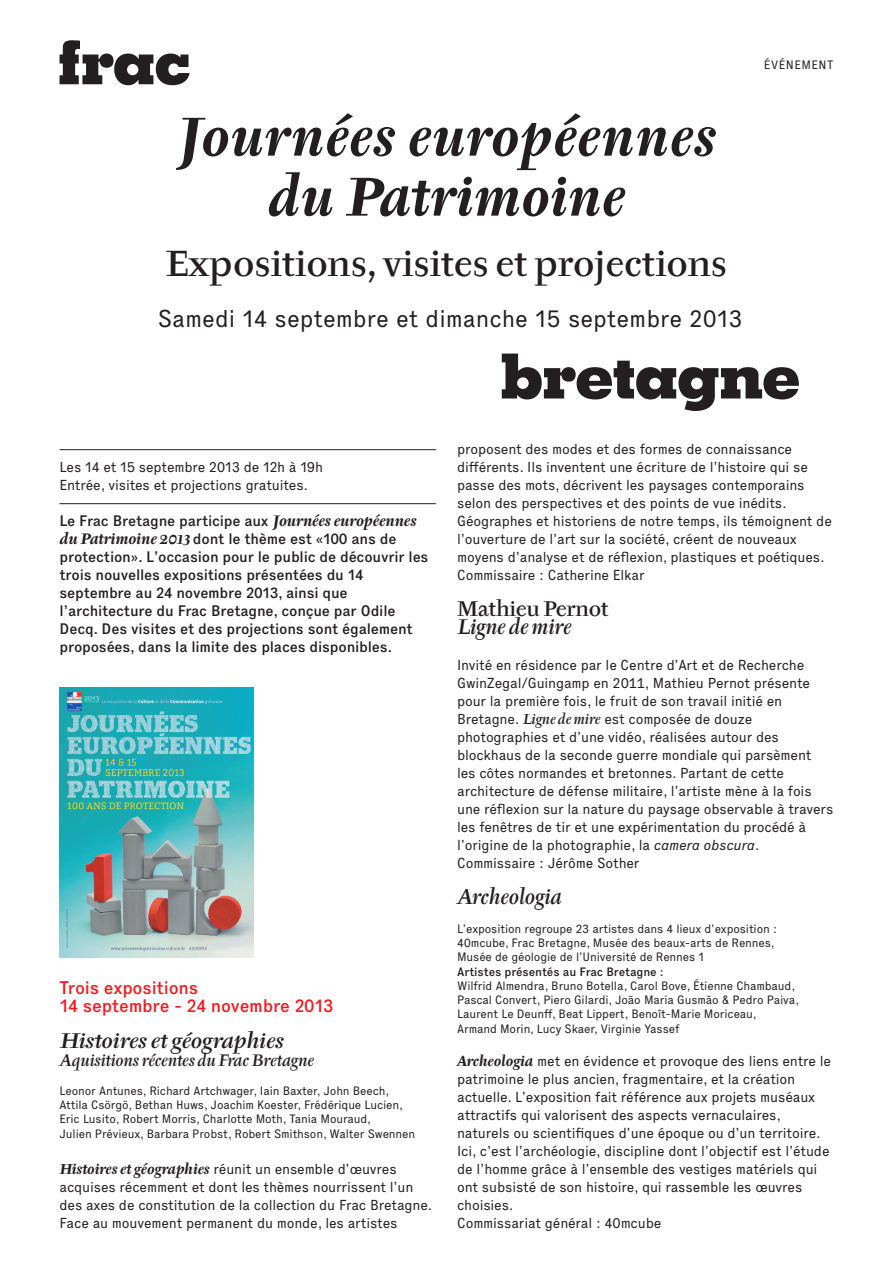
<style>
.page{position:relative;width:893px;height:1263px;background:#fff}
.page>*{position:absolute;margin:0;border:0;box-sizing:border-box;transform-origin:0 0}
.t1{font:italic 700 54px/60px "Tyfa ITC Std";letter-spacing:.01em;color:#231f20;text-align:center}
.t2{font:500 36px "Tyfa ITC Std";color:#231f20}
.t3{font:24px "Executive";color:#231f20}
.t4{font:italic 500 21px "Tyfa ITC Std";letter-spacing:-.01em;color:#231f20;scale:1.11 1}
.t5{font:italic 500 21px "Tyfa ITC Std";letter-spacing:-.01em;color:#231f20}
.t6{font:500 21px "Tyfa ITC Std";letter-spacing:-.01em;color:#231f20}
.t7{font:500 18px/18px "Executive";letter-spacing:-.015em;color:#ee1d23}
.t8{font:italic 500 16.5px "Tyfa ITC Std";letter-spacing:-.01em;color:#231f20}
.t9{font:500 15px/18px "Executive";letter-spacing:-.015em;color:#231f20}
.t10{font:14.25px/18px "Executive";letter-spacing:-.01em;color:#231f20}
.t11{font:12px/14.2px "Executive";letter-spacing:-.01em;color:#231f20}
.t12{font:500 12px "Executive";letter-spacing:-.01em;color:#231f20}
.t13{font:12px "Executive";letter-spacing:.04em;color:#231f20}
.s1{font-family:"Tyfa ITC Std";font-weight:700;font-style:italic}
.s2{font-family:"Tyfa ITC Std";font-weight:500;font-style:italic}
.s3{font-family:"Executive 56 It"}
</style>
<div class="page">
<hr style="left:60px;top:449px;width:376px;height:1px;background:#231f20">
<hr style="left:60px;top:503px;width:376px;height:1px;background:#231f20">
<img style="left:60px;top:687px;width:193px;height:270px">
<svg style="left:502px;top:354px;width:297px;height:57px"></svg>
<svg style="left:60px;top:40px;width:130px;height:45px"></svg>
<h1 class="t1" style="left:177px;top:108px;width:541px">Journées européennes du Patrimoine</h1>
<h2 class="t2" style="left:166px;top:242px;width:563px">Expositions, visites et projections</h2>
<h3 class="t3" style="left:158px;top:304px;width:586px">Samedi 14 septembre et dimanche 15 septembre 2013</h3>
<p class="t13" style="left:764px;top:58px;width:71px">événement</p>
<p class="t10" style="left:60px;top:458px;width:265px">Les 14 et 15 septembre 2013 de 12h à 19h<br>Entrée, visites et projections gratuites.</p>
<p class="t9" style="left:60px;top:512px;width:371px">Le Frac Bretagne participe aux <span class="s1">Journées européennes du Patrimoine 2013</span> dont le thème est «100 ans de protection». L’occasion pour le public de découvrir les trois nouvelles expositions présentées du 14 septembre au 24 novembre 2013, ainsi que l’architecture du Frac Bretagne, conçue par Odile Decq. Des visites et des projections sont également proposées, dans la limite des places disponibles.</p>
<p class="t7" style="left:60px;top:979px;width:275px">Trois expositions<br>14 septembre - 24 novembre 2013</p>
<h3 class="t4" style="left:60px;top:1028px;width:204px">Histoires et géographies</h3>
<p class="t8" style="left:60px;top:1051px;width:256px">Aquisitions récentes du Frac Bretagne</p>
<p class="t11" style="left:60px;top:1083px;width:357px">Leonor Antunes, Richard Artchwager, Iain Baxter, John Beech, Attila Csörgö, Bethan Huws, Joachim Koester, Frédérique Lucien, Eric Lusito, Robert Morris, Charlotte Moth, Tania Mouraud,<br>Julien Prévieux, Barbara Probst, Robert Smithson, Walter Swennen</p>
<p class="t10" style="left:60px;top:1160px;width:375px"><span class="s1">Histoires et géographies</span> réunit un ensemble d’œuvres acquises récemment et dont les thèmes nourrissent l’un des axes de constitution de la collection du Frac Bretagne.<br>Face au mouvement permanent du monde, les artistes</p>
<p class="t10" style="left:457px;top:440px;width:376px">proposent des modes et des formes de connaissance différents. Ils inventent une écriture de l’histoire qui se passe des mots, décrivent les paysages contemporains selon des perspectives et des points de vue inédits.<br>Géographes et historiens de notre temps, ils témoignent de l’ouverture de l’art sur la société, créent de nouveaux moyens d’analyse et de réflexion, plastiques et poétiques.<br>Commissaire : Catherine Elkar</p>
<h3 class="t6" style="left:457px;top:597px;width:153px">Mathieu Pernot</h3>
<h3 class="t5" style="left:457px;top:614px;width:116px">Ligne de mire</h3>
<p class="t10" style="left:457px;top:656px;width:378px">Invité en résidence par le Centre d’Art et de Recherche GwinZegal/Guingamp en 2011, Mathieu Pernot présente pour la première fois, le fruit de son travail initié en Bretagne. <span class="s2">Ligne de mire</span> est composée de douze photographies et d’une vidéo, réalisées autour des blockhaus de la seconde guerre mondiale qui parsèment les côtes normandes et bretonnes. Partant de cette architecture de défense militaire, l’artiste mène à la fois une réflexion sur la nature du paysage observable à travers les fenêtres de tir et une expérimentation du procédé à l’origine de la photographie, la <span class="s3">camera obscura</span>.<br>Commissaire : Jérôme Sother</p>
<h3 class="t5" style="left:457px;top:884px;width:106px">Archeologia</h3>
<p class="t11" style="left:457px;top:921px;width:321px">L’exposition regroupe 23 artistes dans 4 lieux d’exposition :<br>40mcube, Frac Bretagne, Musée des beaux-arts de Rennes,<br>Musée de géologie de l’Université de Rennes 1</p>
<p class="t12" style="left:457px;top:964px;width:208px">Artistes présentés au Frac Bretagne :</p>
<p class="t11" style="left:457px;top:978px;width:344px">Wilfrid Almendra, Bruno Botella, Carol Bove, Étienne Chambaud, Pascal Convert, Piero Gilardi, João Maria Gusmão &amp; Pedro Paiva, Laurent Le Deunff, Beat Lippert, Benoît-Marie Moriceau, Armand Morin, Lucy Skaer, Virginie Yassef</p>
<p class="t10" style="left:457px;top:1052px;width:376px"><span class="s1">Archeologia</span> met en évidence et provoque des liens entre le patrimoine le plus ancien, fragmentaire, et la création actuelle. L’exposition fait référence aux projets muséaux attractifs qui valorisent des aspects vernaculaires, naturels ou scientifiques d’une époque ou d’un territoire.<br>Ici, c’est l’archéologie, discipline dont l’objectif est l’étude de l’homme grâce à l’ensemble des vestiges matériels qui ont subsisté de son histoire, qui rassemble les œuvres choisies.<br>Commissariat général : 40mcube</p>
</div>
